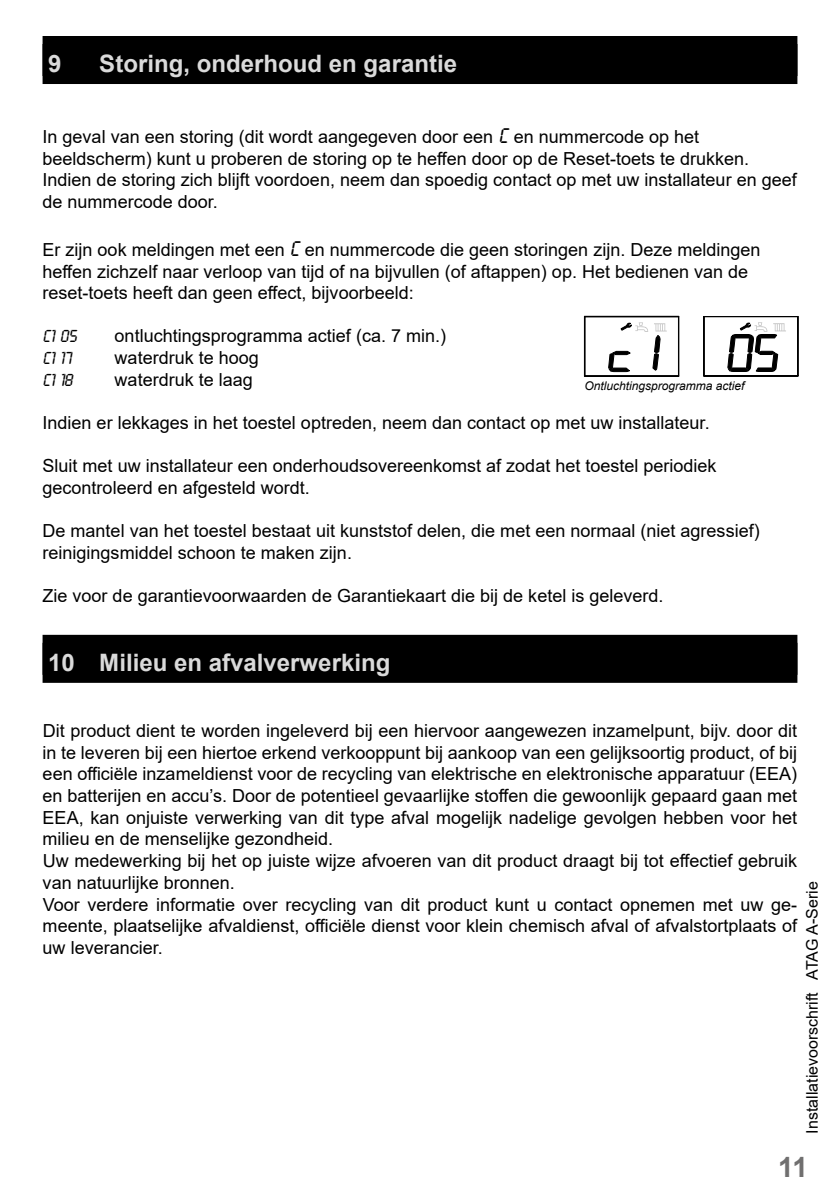
<style>
.page{position:relative;width:840px;height:1191px;background:#fff}
.page>*{position:absolute;margin:0;border:0;box-sizing:border-box;transform-origin:0 0}
.t1{font:700 28px "Arial";color:#706f6f}
.t2{font:700 24px "Arial";color:#dadada}
.t3{font:18px/21.6px "Arial";color:#000}
.t4{font:18px "Lcd D";color:#000}
.t5{font:16px "Arial";color:#000}
.t6{font:italic 12px "Arial";color:#000}
.s1{font-family:"Lcd D";font-size:22px}
</style>
<div class="page">
<div style="left:43px;top:44px;width:754px;height:40px;background:#000"></div>
<div style="left:43px;top:36px;width:754px;height:40px;background:#000"></div>
<div style="left:43px;top:643px;width:754px;height:40px;background:#000"></div>
<div style="left:43px;top:635px;width:754px;height:40px;background:#000"></div>
<svg style="left:584px;top:316px;width:95px;height:61px"></svg>
<svg style="left:703px;top:316px;width:95px;height:61px"></svg>
<h2 class="t2" style="left:48px;top:50px;width:15px">9</h2>
<h2 class="t2" style="left:99px;top:50px;width:359px">Storing, onderhoud en garantie</h2>
<p class="t3" style="left:43px;top:126px;width:755px">In geval van een storing (dit wordt aangegeven door een <span class="s1">C</span> en nummercode op het beeldscherm) kunt u proberen de storing op te heffen door op de Reset-toets te drukken.<br>Indien de storing zich blijft voordoen, neem dan spoedig contact op met uw installateur en geef de nummercode door.</p>
<p class="t3" style="left:43px;top:239px;width:719px">Er zijn ook meldingen met een <span class="s1">C</span> en nummercode die geen storingen zijn. Deze meldingen heffen zichzelf naar verloop van tijd of na bijvullen (of aftappen) op. Het bedienen van de reset-toets heeft dan geen effect, bijvoorbeeld:</p>
<p class="t4" style="left:43px;top:324px;width:36px">C1 05</p>
<p class="t3" style="left:115px;top:325px;width:333px">ontluchtingsprogramma actief (ca. 7 min.)</p>
<p class="t4" style="left:43px;top:345px;width:31px">C1 17</p>
<p class="t3" style="left:115px;top:347px;width:146px">waterdruk te hoog</p>
<p class="t4" style="left:43px;top:367px;width:32px">C1 18</p>
<p class="t3" style="left:115px;top:368px;width:140px">waterdruk te laag</p>
<p class="t3" style="left:43px;top:412px;width:668px">Indien er lekkages in het toestel optreden, neem dan contact op met uw installateur.</p>
<p class="t3" style="left:43px;top:455px;width:675px">Sluit met uw installateur een onderhoudsovereenkomst af zodat het toestel periodiek gecontroleerd en afgesteld wordt.</p>
<p class="t3" style="left:43px;top:520px;width:718px">De mantel van het toestel bestaat uit kunststof delen, die met een normaal (niet agressief) reinigingsmiddel schoon te maken zijn.</p>
<p class="t3" style="left:43px;top:584px;width:622px">Zie voor de garantievoorwaarden de Garantiekaart die bij de ketel is geleverd.</p>
<p class="t6" style="left:584px;top:379px;width:162px">Ontluchtingsprogramma actief</p>
<h2 class="t2" style="left:48px;top:649px;width:343px">10 Milieu en afvalverwerking</h2>
<p class="t3" style="left:43px;top:720px;width:755px">Dit product dient te worden ingeleverd bij een hiervoor aangewezen inzamelpunt, bijv. door dit in te leveren bij een hiertoe erkend verkooppunt bij aankoop van een gelijksoortig product, of bij een officiële inzameldienst voor de recycling van elektrische en elektronische apparatuur (EEA) en batterijen en accu’s. Door de potentieel gevaarlijke stoffen die gewoonlijk gepaard gaan met EEA, kan onjuiste verwerking van dit type afval mogelijk nadelige gevolgen hebben voor het milieu en de menselijke gezondheid.<br>Uw medewerking bij het op juiste wijze afvoeren van dit product draagt bij tot effectief gebruik van natuurlijke bronnen.<br>Voor verdere informatie over recycling van dit product kunt u contact opnemen met uw ge&shy;meente, plaatselijke afvaldienst, officiële dienst voor klein chemisch afval of afvalstortplaats of uw leverancier.</p>
<p class="t5" style="left:802px;top:1133px;width:253px;rotate:-90deg">Installatievoorschrift ATAG A-Serie</p>
<h1 class="t1" style="left:777px;top:1151px;width:31px">11</h1>
</div>
